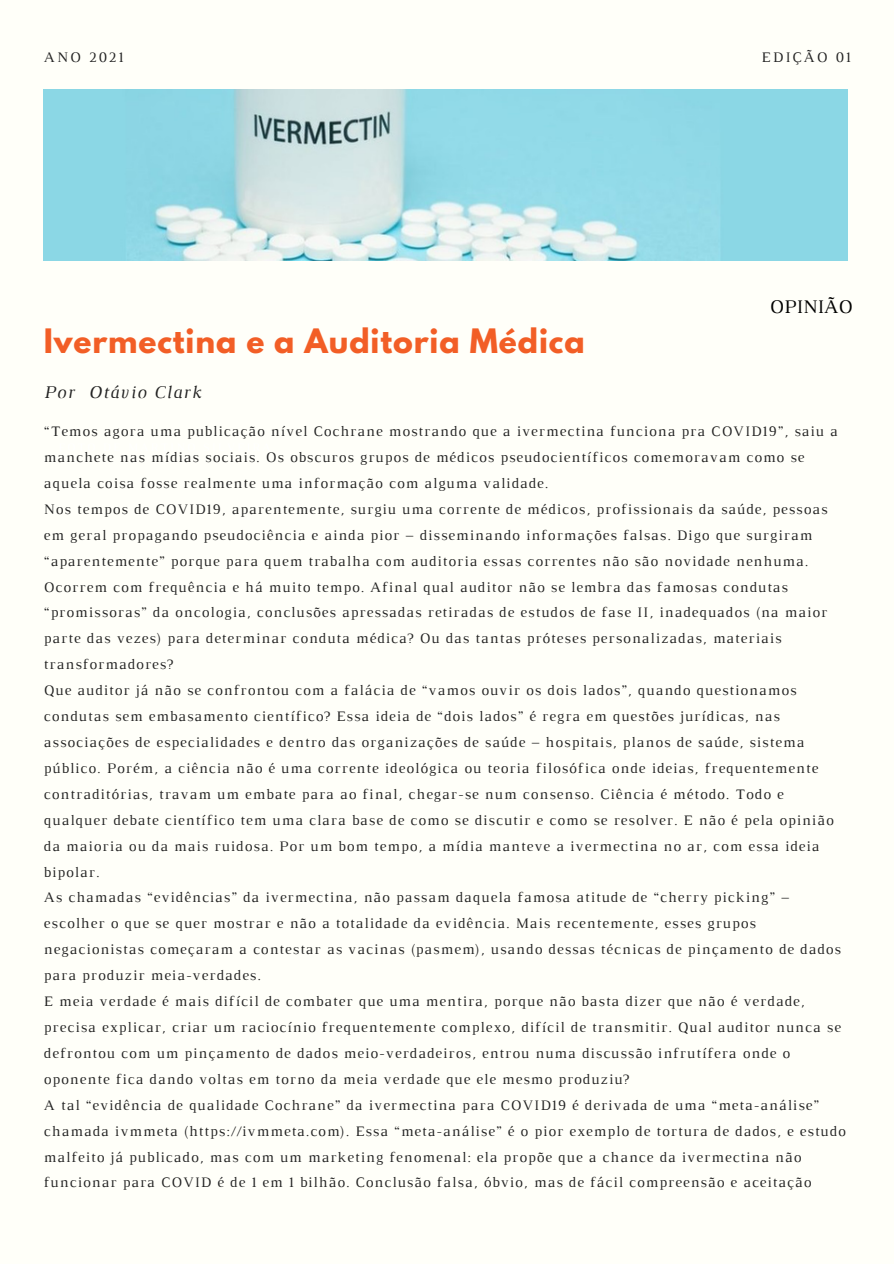
<style>
.page{position:relative;width:894px;height:1264px;background:#fff}
.page>*{position:absolute;margin:0;border:0;box-sizing:border-box;transform-origin:0 0}
.t1{font:700 29.85px "League Spartan";letter-spacing:.03em;color:#f25e26}
.t2{font:19.65px "Luthier";color:#000}
.t3{font:italic 18.15px "Luthier";letter-spacing:.07em;color:#222}
.t4{font:14.85px/26px "Luthier";letter-spacing:.07em;color:#222}
.t5{font:14.85px "Luthier";letter-spacing:.14em;color:#222}
</style>
<div class="page">
<div style="left:0;top:0;width:893px;height:1263px;background:#fffff9"></div>
<img style="left:44px;top:89px;width:803px;height:172px">
<p class="t4" style="left:44px;top:45px;width:81px">ANO 2021</p>
<p class="t5" style="left:761px;top:52px;width:91px">EDIÇÃO 01</p>
<h1 class="t1" style="left:44px;top:326px;width:542px">Ivermectina e a Auditoria Médica</h1>
<p class="t3" style="left:44px;top:385px;width:159px">Por Otávio Clark</p>
<h2 class="t2" style="left:769px;top:299px;width:84px">OPINIÃO</h2>
<p class="t4" style="left:44px;top:419px;width:803px">“Temos agora uma publicação nível Cochrane mostrando que a ivermectina funciona pra COVID19”, saiu a manchete nas mídias sociais. Os obscuros grupos de médicos pseudocientíficos comemoravam como se aquela coisa fosse realmente uma informação com alguma validade.<br>Nos tempos de COVID19, aparentemente, surgiu uma corrente de médicos, profissionais da saúde, pessoas em geral propagando pseudociência e ainda pior – disseminando informações falsas. Digo que surgiram “aparentemente” porque para quem trabalha com auditoria essas correntes não são novidade nenhuma.<br>Ocorrem com frequência e há muito tempo. Afinal qual auditor não se lembra das famosas condutas “promissoras” da oncologia, conclusões apressadas retiradas de estudos de fase II, inadequados (na maior parte das vezes) para determinar conduta médica? Ou das tantas próteses personalizadas, materiais transformadores?<br>Que auditor já não se confrontou com a falácia de “vamos ouvir os dois lados”, quando questionamos condutas sem embasamento científico? Essa ideia de “dois lados” é regra em questões jurídicas, nas associações de especialidades e dentro das organizações de saúde – hospitais, planos de saúde, sistema público. Porém, a ciência não é uma corrente ideológica ou teoria filosófica onde ideias, frequentemente contraditórias, travam um embate para ao final, chegar-se num consenso. Ciência é método. Todo e qualquer debate científico tem uma clara base de como se discutir e como se resolver. E não é pela opinião da maioria ou da mais ruidosa. Por um bom tempo, a mídia manteve a ivermectina no ar, com essa ideia bipolar.<br>As chamadas “evidências” da ivermectina, não passam daquela famosa atitude de “cherry picking” – escolher o que se quer mostrar e não a totalidade da evidência. Mais recentemente, esses grupos negacionistas começaram a contestar as vacinas (pasmem), usando dessas técnicas de pinçamento de dados para produzir meia-verdades.<br>E meia verdade é mais difícil de combater que uma mentira, porque não basta dizer que não é verdade, precisa explicar, criar um raciocínio frequentemente complexo, difícil de transmitir. Qual auditor nunca se defrontou com um pinçamento de dados meio-verdadeiros, entrou numa discussão infrutífera onde o oponente fica dando voltas em torno da meia verdade que ele mesmo produziu?<br>A tal “evidência de qualidade Cochrane” da ivermectina para COVID19 é derivada de uma “meta-análise” chamada ivmmeta (https://ivmmeta.com). Essa “meta-análise” é o pior exemplo de tortura de dados, e estudo malfeito já publicado, mas com um marketing fenomenal: ela propõe que a chance da ivermectina não funcionar para COVID é de 1 em 1 bilhão. Conclusão falsa, óbvio, mas de fácil compreensão e aceitação</p>
</div>
